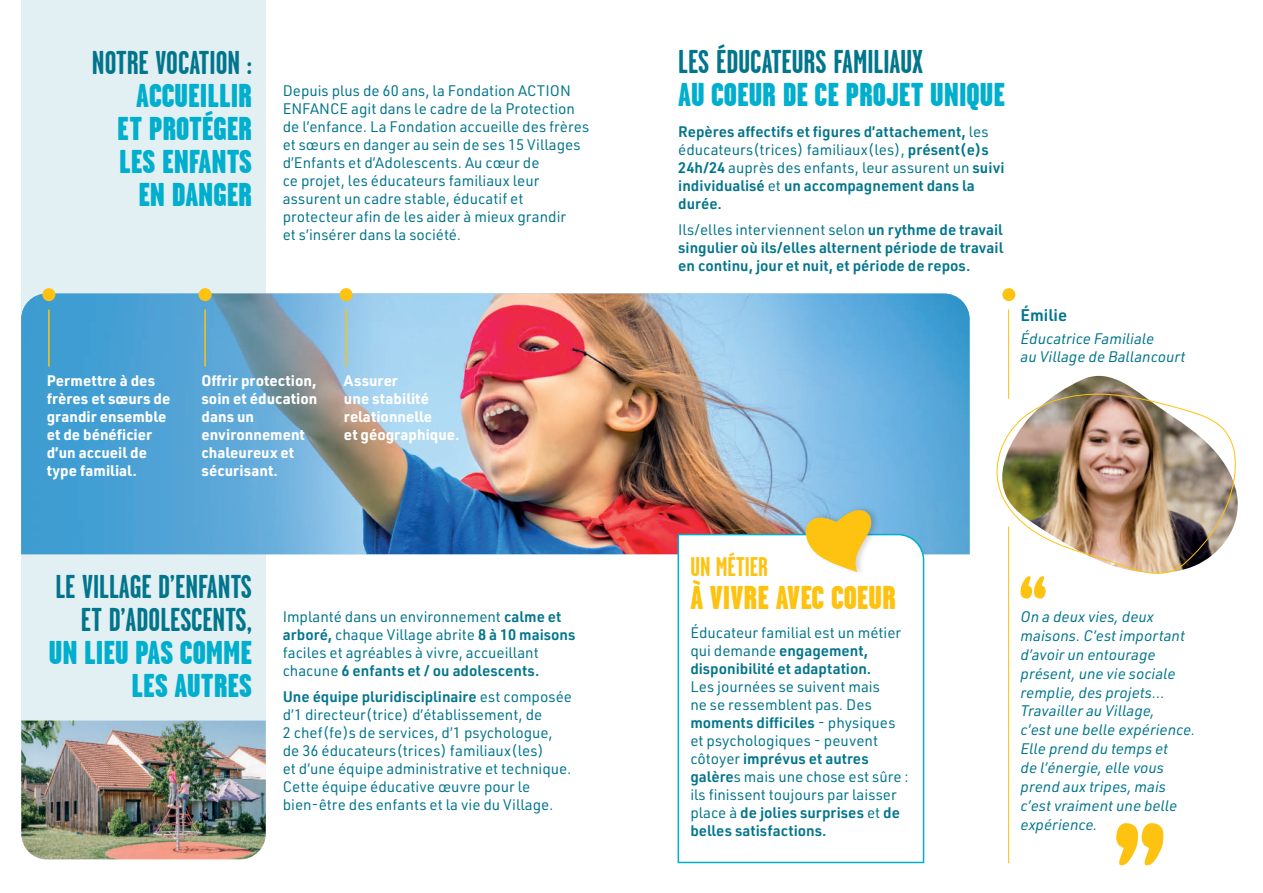
<style>
.page{position:relative;width:1263px;height:893px;background:#fff}
.page>*{position:absolute;margin:0;border:0;box-sizing:border-box;transform-origin:0 0}
.t1{font:900 33px/33px "Garage Gothic";color:#00aecd;text-align:right}
.t2{font:700 33px/33px "Garage Gothic";color:#00758c;text-align:right}
.t3{font:900 33px "Garage Gothic";color:#fec210}
.t4{font:700 27px "Garage Gothic";color:#fec210}
.t5{font:600 16.5px "URWDIN";color:#00758c}
.t6{font:15px/18px "URWDIN";color:#00758c}
.t7{font:600 15px/18px "URWDIN";color:#00758c}
.t8{font:italic 15px/18.9px "URWDIN";color:#00758c}
.t9{font:700 15px/18px "URWDIN";color:#fff}
.s1{font-weight:600}
.s2{font-weight:400}
</style>
<div class="page">
<div style="left:21px;top:0;width:245px;height:835px;background:#e2eff3"></div>
<img style="left:21px;top:294px;width:948px;height:260px">
<img style="left:21px;top:721px;width:245px;height:138px">
<svg style="left:1116px;top:823px;width:47px;height:43px"></svg>
<svg style="left:1020px;top:585px;width:25px;height:14px"></svg>
<hr style="left:1008px;top:527px;width:1px;height:336px;background:#fec210">
<hr style="left:1008px;top:309px;width:1px;height:90px;background:#fec210">
<img style="left:1008px;top:376px;width:230px;height:137px">
<img style="left:996px;top:393px;width:241px;height:192px">
<div style="left:1002px;top:288px;width:13px;height:13px;background:#fec210;border-radius:50%"></div>
<svg style="left:677px;top:533px;width:248px;height:331px"></svg>
<div style="left:804px;top:505px;width:76px;height:72px;background:#231f20;opacity:.19"></div>
<svg style="left:797px;top:501px;width:79px;height:71px"></svg>
<div style="left:199px;top:288px;width:13px;height:13px;background:#fec210;border-radius:50%"></div>
<div style="left:340px;top:288px;width:13px;height:13px;background:#fec210;border-radius:50%"></div>
<div style="left:42px;top:288px;width:13px;height:13px;background:#fec210;border-radius:50%"></div>
<hr style="left:204px;top:309px;width:2px;height:58px;background:#fec210">
<hr style="left:345px;top:309px;width:2px;height:58px;background:#fec210">
<hr style="left:48px;top:309px;width:2px;height:58px;background:#fec210">
<h1 class="t2" style="left:92px;top:46px;width:162px">NOTRE VOCATION :</h1>
<h1 class="t1" style="left:117px;top:79px;width:136px">ACCUEILLIR<br>ET PROTÉGER<br>LES ENFANTS<br>EN DANGER</h1>
<p class="t6" style="left:283px;top:81px;width:308px">Depuis plus de 60 ans, la Fondation ACTION ENFANCE agit dans le cadre de la Protection de l’enfance. La Fondation accueille des frères et sœurs en danger au sein de ses 15 Villages d’Enfants et d’Adolescents. Au cœur de<br>ce projet, les éducateurs familiaux leur assurent un cadre stable, éducatif et protecteur afin de les aider à mieux grandir<br>et s’insérer dans la société.</p>
<p class="t9" style="left:47px;top:371px;width:125px">Permettre à des frères et sœurs de grandir ensemble et de bénéficier d’un accueil de type familial.</p>
<p class="t9" style="left:202px;top:371px;width:117px">Offrir protection, soin et éducation dans un environnement chaleureux et sécurisant.</p>
<p class="t9" style="left:344px;top:371px;width:117px">Assurer<br>une stabilité relationnelle<br>et géographique.</p>
<h1 class="t2" style="left:55px;top:571px;width:198px">LE VILLAGE D’ENFANTS<br>ET D’ADOLESCENTS,</h1>
<h1 class="t1" style="left:49px;top:636px;width:205px">UN LIEU PAS COMME<br>LES AUTRES</h1>
<p class="t6" style="left:283px;top:607px;width:294px">Implanté dans un environnement <span class="s1">calme et arboré,</span> chaque Village abrite <span class="s1">8 à 10 maisons </span>faciles et agréables à vivre, accueillant chacune <span class="s1">6 enfants et / ou adolescents.</span></p>
<p class="t6" style="left:283px;top:688px;width:291px"><span class="s1">Une équipe pluridisciplinaire</span> est composée d’1 directeur(trice) d’établissement, de<br>2 chef(fe)s de services, d’1 psychologue, de 36 éducateurs(trices) familiaux(les)<br>et d’une équipe administrative et technique.<br>Cette équipe éducative œuvre pour le bien-être des enfants et la vie du Village.</p>
<h1 class="t2" style="left:678px;top:46px;width:247px">LES ÉDUCATEURS FAMILIAUX</h1>
<h1 class="t1" style="left:678px;top:78px;width:328px">AU COEUR DE CE PROJET UNIQUE</h1>
<p class="t7" style="left:678px;top:122px;width:328px">Repères affectifs et figures d’attachement, <span class="s2">les éducateurs(trices) familiaux(les),</span> présent(e)s 24h/24 <span class="s2">auprès des enfants, leur assurent un</span> suivi individualisé <span class="s2">et</span> un accompagnement dans la durée.</p>
<p class="t7" style="left:678px;top:220px;width:327px;text-align:justify"><span class="s2">Ils/elles interviennent selon</span> un rythme de travail singulier où ils/elles alternent période de travail en continu, jour et nuit, et période de repos.</p>
<p class="t5" style="left:1020px;top:304px;width:48px">Émilie</p>
<p class="t8" style="left:1020px;top:329px;width:167px;line-height:18px">Éducatrice Familiale<br>au Village de Ballancourt</p>
<h2 class="t4" style="left:690px;top:552px;width:79px">UN MÉTIER</h2>
<h1 class="t3" style="left:690px;top:579px;width:207px">À VIVRE AVEC COEUR</h1>
<p class="t6" style="left:690px;top:623px;width:212px">Éducateur familial est un métier qui demande <span class="s1">engagement, disponibilité et adaptation.</span></p>
<p class="t6" style="left:690px;top:677px;width:220px">Les journées se suivent mais<br>ne se ressemblent pas. Des <span class="s1">moments difficiles</span> - physiques et psychologiques - peuvent côtoyer <span class="s1">imprévus et autres galère</span>s mais une chose est sûre : ils finissent toujours par laisser place à <span class="s1">de jolies surprises</span> et <span class="s1">de belles satisfactions.</span></p>
<p class="t8" style="left:1020px;top:607px;width:176px">On a deux vies, deux maisons. C’est important d’avoir un entourage présent, une vie sociale remplie, des projets…<br>Travailler au Village,<br>c’est une belle expérience.<br>Elle prend du temps et<br>de l’énergie, elle vous prend aux tripes, mais c’est vraiment une belle expérience.</p>
</div>
